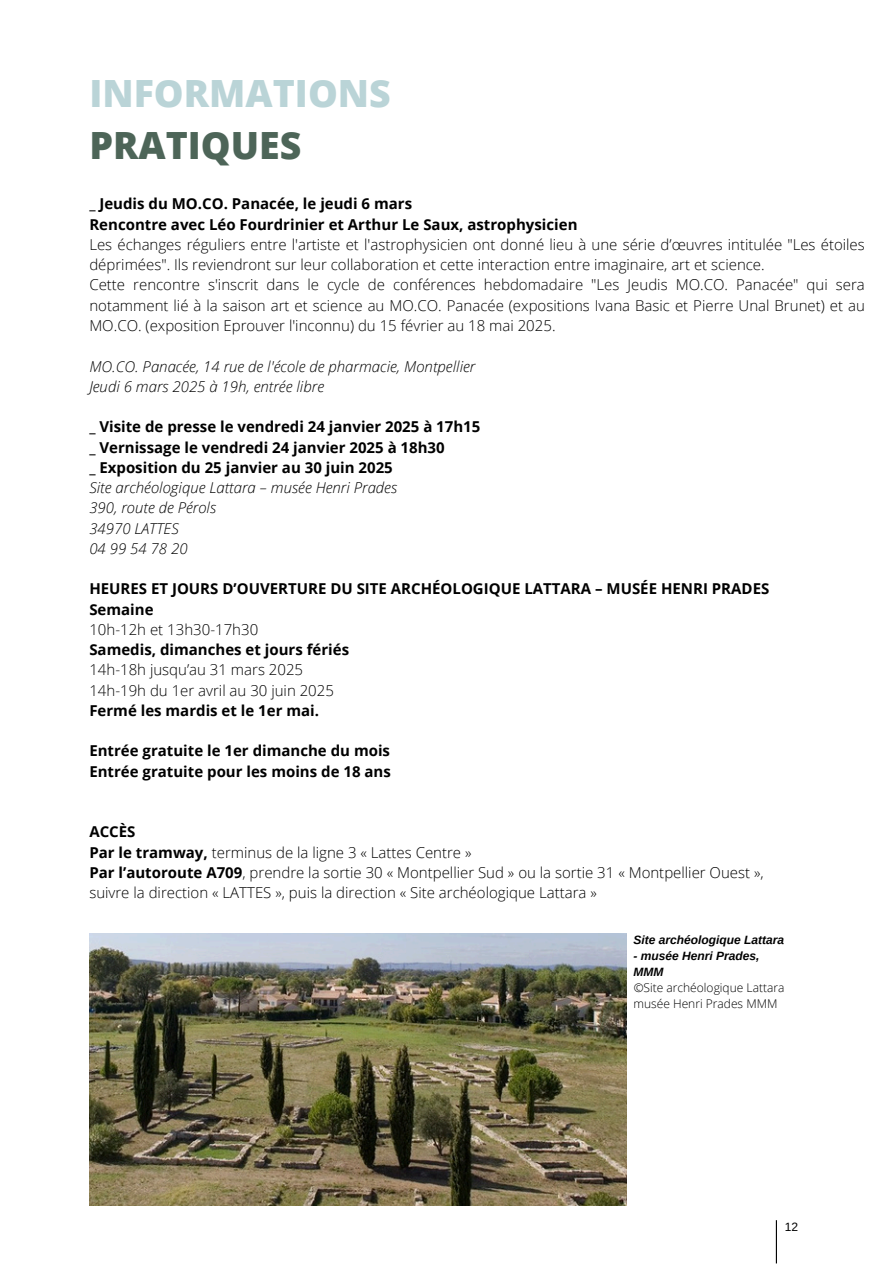
<style>
.page{position:relative;width:894px;height:1264px;background:#fff}
.page>*{position:absolute;margin:0;border:0;box-sizing:border-box;transform-origin:0 0}
.t1{font:800 37.5px "Open Sans";color:#bad4d7}
.t2{font:800 37.5px "Open Sans";color:#4d6558}
.t3{font:300 15px/20.2px "Open Sans";color:#000}
.t4{font:700 15px/20.2px "Open Sans";color:#000}
.t5{font:italic 300 15px/20.2px "Open Sans";color:#000}
.t6{font:italic 700 12px/16px "Arimo";color:#000}
.t7{font:300 12px/16px "Open Sans";color:#000}
.t8{font:12px "Arimo";color:#000}
.s1{font-weight:700}
.s2{font-style:italic}
</style>
<div class="page">
<hr style="left:775px;top:1220px;width:1px;height:43px;background:#000">
<img style="left:89px;top:933px;width:537px;height:272px">
<h1 class="t1" style="left:89px;top:67px;width:303px">INFORMATIONS</h1>
<h1 class="t2" style="left:89px;top:119px;width:213px">PRATIQUES</h1>
<p class="t4" style="left:89px;top:193px;width:489px">_ Jeudis du MO.CO. Panacée, le jeudi 6 mars<br>Rencontre avec Léo Fourdrinier et Arthur Le Saux, astrophysicien</p>
<p class="t3" style="left:89px;top:234px;width:776px">Les échanges réguliers entre l'artiste et l'astrophysicien ont donné lieu à une série d’œuvres intitulée "Les étoiles déprimées". Ils reviendront sur leur collaboration et cette interaction entre imaginaire, art et science.<br>Cette rencontre s'inscrit dans le cycle de conférences hebdomadaire "Les Jeudis MO.CO. Panacée" qui sera notamment lié à la saison art et science au MO.CO. Panacée (expositions Ivana Basic et Pierre Unal Brunet) et au MO.CO. (exposition Eprouver l'inconnu) du 15 février au 18 mai 2025.</p>
<p class="t5" style="left:89px;top:355px;width:387px">MO.CO. Panacée, 14 rue de l'école de pharmacie, Montpellier<br>Jeudi 6 mars 2025 à 19h, entrée libre</p>
<p class="t4" style="left:89px;top:416px;width:392px">_ Visite de presse le vendredi 24 janvier 2025 à 17h15 _ Vernissage le vendredi 24 janvier 2025 à 18h30<br>_ Exposition du 25 janvier au 30 juin 2025</p>
<p class="t5" style="left:89px;top:477px;width:309px">Site archéologique Lattara – musée Henri Prades<br>390, route de Pérols<br>34970 LATTES<br>04 99 54 78 20</p>
<p class="t4" style="left:89px;top:578px;width:681px">HEURES ET JOURS D’OUVERTURE DU SITE ARCHÉOLOGIQUE LATTARA – MUSÉE HENRI PRADES<br>Semaine</p>
<p class="t3" style="left:89px;top:619px;width:170px">10h-12h et 13h30-17h30</p>
<p class="t4" style="left:89px;top:639px;width:261px">Samedis, dimanches et jours fériés</p>
<p class="t3" style="left:89px;top:659px;width:246px">14h-18h jusqu’au 31 mars 2025<br>14h-19h du 1er avril au 30 juin 2025</p>
<p class="t4" style="left:89px;top:700px;width:231px">Fermé les mardis et le 1er mai.</p>
<p class="t4" style="left:89px;top:740px;width:303px">Entrée gratuite le 1er dimanche du mois<br>Entrée gratuite pour les moins de 18 ans</p>
<p class="t3" style="left:89px;top:821px;width:675px"><span class="s1">ACCÈS<br>Par le tramway,</span> terminus de la ligne 3 « Lattes Centre »<br><span class="s1">Par l’autoroute A709</span>, prendre la sortie 30 « Montpellier Sud » ou la sortie 31 « Montpellier Ouest », suivre la direction « LATTES », puis la direction « Site archéologique Lattara »</p>
<p class="t6" style="left:633px;top:931px;width:152px">Site archéologique Lattara</p>
<p class="t6" style="left:633px;top:947px;width:127px">- musée Henri Prades,<br>MMM</p>
<p class="t7" style="left:633px;top:979px;width:152px"><span class="s2">©</span>Site archéologique Lattara musée Henri Prades MMM</p>
<p class="t8" style="left:784px;top:1220px;width:15px">12</p>
</div>
